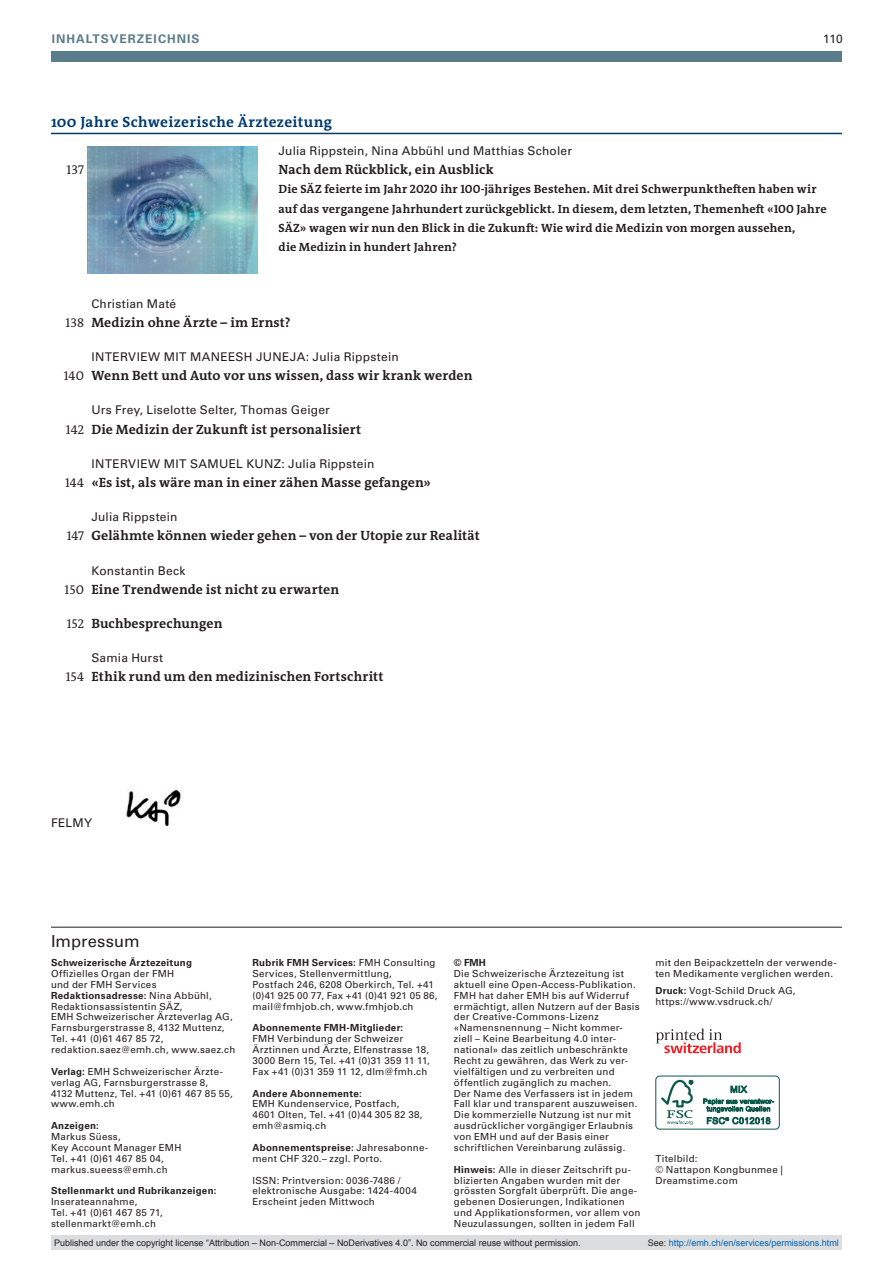
<style>
.page{position:relative;width:893px;height:1263px;background:#fff}
.page>*{position:absolute;margin:0;border:0;box-sizing:border-box;transform-origin:0 0}
.Impressum{font:16.5px "Univers LT Std";letter-spacing:.005em;color:#231f20}
.Rubrik{font:700 15px "The Antiqua B W7";letter-spacing:.025em;color:#003b6e}
.section-h2{font:700 13.5px "The Antiqua B W7";letter-spacing:.01em;color:#231f20}
.section-h2-2{font:12.75px "The Antiqua B W5 Plain";color:#231f20}
.section-h2-3{font:700 12px/19.2px "The Antiqua B W7";letter-spacing:.015em;color:#231f20}
.author-list{font:12px "Univers LT Std";letter-spacing:.015em;color:#231f20}
.t1{font:700 12px "Univers LT Std";letter-spacing:.085em;color:#5b7c8b}
.Impressumtext{font:9.75px/10.8px "Univers LT Std";letter-spacing:.025em;color:#231f20}
.Impressumtext-2{font:700 9.75px "Univers LT Std";letter-spacing:.025em;color:#231f20}
.t2{font:9px "Arial";color:#231f20}
.t3{font:9px "Arial";color:#0066b3}
.s1{font-family:"The Antiqua B W5 Plain";font-weight:400;font-size:12.75px}
.s2{font-weight:700}
.s3{color:#231f20}
</style>
<div class="page">
<img style="left:126px;top:790px;width:55px;height:37px">
<div style="left:51px;top:51px;width:791px;height:11px;background:#5b7c8b"></div>
<hr style="left:51px;top:927px;width:791px;height:1px;background:#231f20">
<svg style="left:656px;top:1029px;width:85px;height:24px"></svg>
<hr style="left:51px;top:133px;width:791px;height:1px;background:#003b6e">
<svg style="left:655px;top:1075px;width:125px;height:55px"></svg>
<div style="left:656px;top:1076px;width:123px;height:53px;background:#fff;border-radius:4px"></div>
<div style="left:655px;top:1076px;width:125px;height:53px;border:1px solid #0d584b;border-radius:4px"></div>
<svg style="left:661px;top:1080px;width:32px;height:45px"></svg>
<svg style="left:703px;top:1085px;width:71px;height:39px"></svg>
<img style="left:87px;top:146px;width:170px;height:128px">
<div style="left:51px;top:1235px;width:791px;height:15px;background:#dcdddf"></div>
<p class="t1" style="left:52px;top:31px;width:149px">INHALTSVERZEICHNIS</p>
<p class="author-list" style="left:823px;top:31px;width:21px">110</p>
<p class="Rubrik" style="left:51px;top:112px;width:283px">100 Jahre Schweizerische Ärztezeitung</p>
<p class="author-list" style="left:279px;top:144px;width:295px">Julia Rippstein, Nina Abbühl und Matthias Scholer</p>
<p class="section-h2-2" style="left:67px;top:162px;width:19px">137</p>
<p class="section-h2" style="left:279px;top:161px;width:217px">Nach dem Rückblick, ein Ausblick</p>
<p class="section-h2-3" style="left:279px;top:180px;width:550px">Die SÄZ feierte im Jahr 2020 ihr 100-jähriges Bestehen. Mit drei Schwerpunktheften haben wir auf das vergangene Jahrhundert zurückgeblickt. In diesem, dem letzten, Themenheft «100 Jahre SÄZ» wagen wir nun den Blick in die Zukunft: Wie wird die Medizin von morgen aussehen,<br>die Medizin in hundert Jahren?</p>
<p class="author-list" style="left:91px;top:296px;width:86px">Christian Maté</p>
<p class="section-h2" style="left:66px;top:314px;width:226px"><span class="s1">138</span> Medizin ohne Ärzte – im Ernst?</p>
<p class="author-list" style="left:91px;top:350px;width:309px">INTERVIEW MIT MANEESH JUNEJA: Julia Rippstein</p>
<p class="section-h2" style="left:64px;top:367px;width:410px"><span class="s1">140</span> Wenn Bett und Auto vor uns wissen, dass wir krank werden</p>
<p class="author-list" style="left:91px;top:403px;width:240px">Urs Frey, Liselotte Selter, Thomas Geiger</p>
<p class="section-h2" style="left:66px;top:420px;width:297px"><span class="s1">142</span> Die Medizin der Zukunft ist personalisiert</p>
<p class="author-list" style="left:91px;top:456px;width:284px">INTERVIEW MIT SAMUEL KUNZ: Julia Rippstein</p>
<p class="section-h2" style="left:65px;top:474px;width:368px"><span class="s1">144</span> «Es ist, als wäre man in einer zähen Masse gefangen»</p>
<p class="author-list" style="left:91px;top:510px;width:88px">Julia Rippstein</p>
<p class="section-h2" style="left:67px;top:527px;width:415px"><span class="s1">147</span> Gelähmte können wieder gehen – von der Utopie zur Realität</p>
<p class="author-list" style="left:91px;top:563px;width:96px">Konstantin Beck</p>
<p class="section-h2" style="left:65px;top:581px;width:276px"><span class="s1">150</span> Eine Trendwende ist nicht zu erwarten</p>
<p class="section-h2" style="left:67px;top:615px;width:157px"><span class="s1">152</span> Buchbesprechungen</p>
<p class="author-list" style="left:91px;top:651px;width:73px">Samia Hurst</p>
<p class="section-h2" style="left:66px;top:668px;width:319px"><span class="s1">154</span> Ethik rund um den medizinischen Fortschritt</p>
<p class="author-list" style="left:51px;top:816px;width:43px">FELMY</p>
<p class="Impressum" style="left:51px;top:931px;width:90px">Impressum</p>
<p class="Impressumtext-2" style="left:51px;top:957px;width:142px">Schweizerische Ärztezeitung</p>
<p class="Impressumtext" style="left:51px;top:968px;width:125px">Offizielles Organ der FMH und der FMH Services</p>
<p class="Impressumtext" style="left:51px;top:990px;width:186px"><span class="s2">Redaktionsadresse:</span> Nina Abbühl, Redaktionsassistentin SÄZ,<br>EMH Schweizerischer Ärzteverlag AG, Farnsburgerstrasse 8, 4132 Muttenz, Tel. +41 (0)61 467 85 72, redaktion.saez@emh.ch, www.saez.ch</p>
<p class="Impressumtext" style="left:51px;top:1066px;width:183px"><span class="s2">Verlag:</span> EMH Schweizerischer Ärzte&shy;verlag AG, Farnsburgerstrasse 8,<br>4132 Muttenz, Tel. +41 (0)61 467 85 55, www.emh.ch</p>
<p class="Impressumtext" style="left:51px;top:1120px;width:132px"><span class="s2">Anzeigen:<br></span>Markus Süess,<br>Key Account Manager EMH</p>
<p class="Impressumtext" style="left:51px;top:1153px;width:118px">Tel. +41 (0)61 467 85 04, markus.sueess@emh.ch</p>
<p class="Impressumtext" style="left:51px;top:1185px;width:167px"><span class="s2">Stellenmarkt und Rubrikanzeigen:<br></span>Inserateannahme,<br>Tel. +41 (0)61 467 85 71, stellenmarkt@emh.ch</p>
<p class="Impressumtext" style="left:252px;top:957px;width:187px"><span class="s2">Rubrik FMH Services:</span> FMH Consulting Services, Stellenvermittlung,<br>Postfach 246, 6208 Oberkirch, Tel. +41 (0)41 925 00 77, Fax +41 (0)41 921 05 86, mail@fmhjob.ch, www.fmhjob.ch</p>
<p class="Impressumtext" style="left:252px;top:1022px;width:179px"><span class="s2">Abonnemente FMH-Mitglieder:<br></span>FMH Verbindung der Schweizer Ärztinnen und Ärzte, Elfenstrasse 18, 3000 Bern 15, Tel. +41 (0)31 359 11 11, Fax +41 (0)31 359 11 12, dlm@fmh.ch</p>
<p class="Impressumtext" style="left:252px;top:1088px;width:172px"><span class="s2">Andere Abonnemente:<br></span>EMH Kundenservice, Postfach,<br>4601 Olten, Tel. +41 (0)44 305 82 38, emh@asmiq.ch</p>
<p class="Impressumtext" style="left:252px;top:1142px;width:177px"><span class="s2">Abonnementspreise:</span> Jahresabonne&shy;ment CHF 320.– zzgl. Porto.</p>
<p class="Impressumtext" style="left:252px;top:1175px;width:166px">ISSN: Printversion: 0036-7486 / elektronische Ausgabe: 1424-4004</p>
<p class="Impressumtext" style="left:252px;top:1196px;width:124px">Erscheint jeden Mittwoch</p>
<p class="Impressumtext-2" style="left:454px;top:957px;width:33px">© FMH</p>
<p class="Impressumtext" style="left:454px;top:968px;width:187px">Die Schweizerische Ärztezeitung ist aktuell eine Open-Access-Publikation.<br>FMH hat daher EMH bis auf Widerruf ermächtigt, allen Nutzern auf der Basis der Creative-Commons-Lizenz «Namensnennung – Nicht kommer&shy;ziell – Keine Bearbeitung 4.0 inter&shy;national» das zeitlich unbeschränkte Recht zu gewähren, das Werk zu ver&shy;vielfältigen und zu verbreiten und öffentlich zugänglich zu machen.<br>Der Name des Verfassers ist in jedem Fall klar und transparent auszuweisen.<br>Die kommerzielle Nutzung ist nur mit ausdrücklicher vorgängiger Erlaubnis von EMH und auf der Basis einer schriftlichen Vereinbarung zulässig.</p>
<p class="Impressumtext" style="left:454px;top:1164px;width:188px"><span class="s2">Hinweis:</span> Alle in dieser Zeitschrift pu&shy;blizierten Angaben wurden mit der grössten Sorgfalt überprüft. Die ange&shy;gebenen Dosierungen, Indikationen und Applikationsformen, vor allem von Neuzulassungen, sollten in jedem Fall</p>
<p class="Impressumtext" style="left:655px;top:957px;width:183px">mit den Beipackzetteln der verwende&shy;ten Medikamente verglichen werden.</p>
<p class="Impressumtext" style="left:655px;top:985px;width:142px"><span class="s2">Druck:</span> Vogt-Schild Druck AG, https://www.vsdruck.ch/</p>
<p class="Impressumtext" style="left:655px;top:1153px;width:129px">Titelbild:<br>© Nattapon Kongbunmee |<br>Dreamstime.com</p>
<p class="t2" style="left:54px;top:1237px;width:528px">Published under the copyright license “Attribution – Non-Commercial – NoDerivatives 4.0”. No commercial reuse without permission.</p>
<p class="t3" style="left:648px;top:1237px;width:193px"><span class="s3">See:</span> http://emh.ch/en/services/permissions.html</p>
</div>
